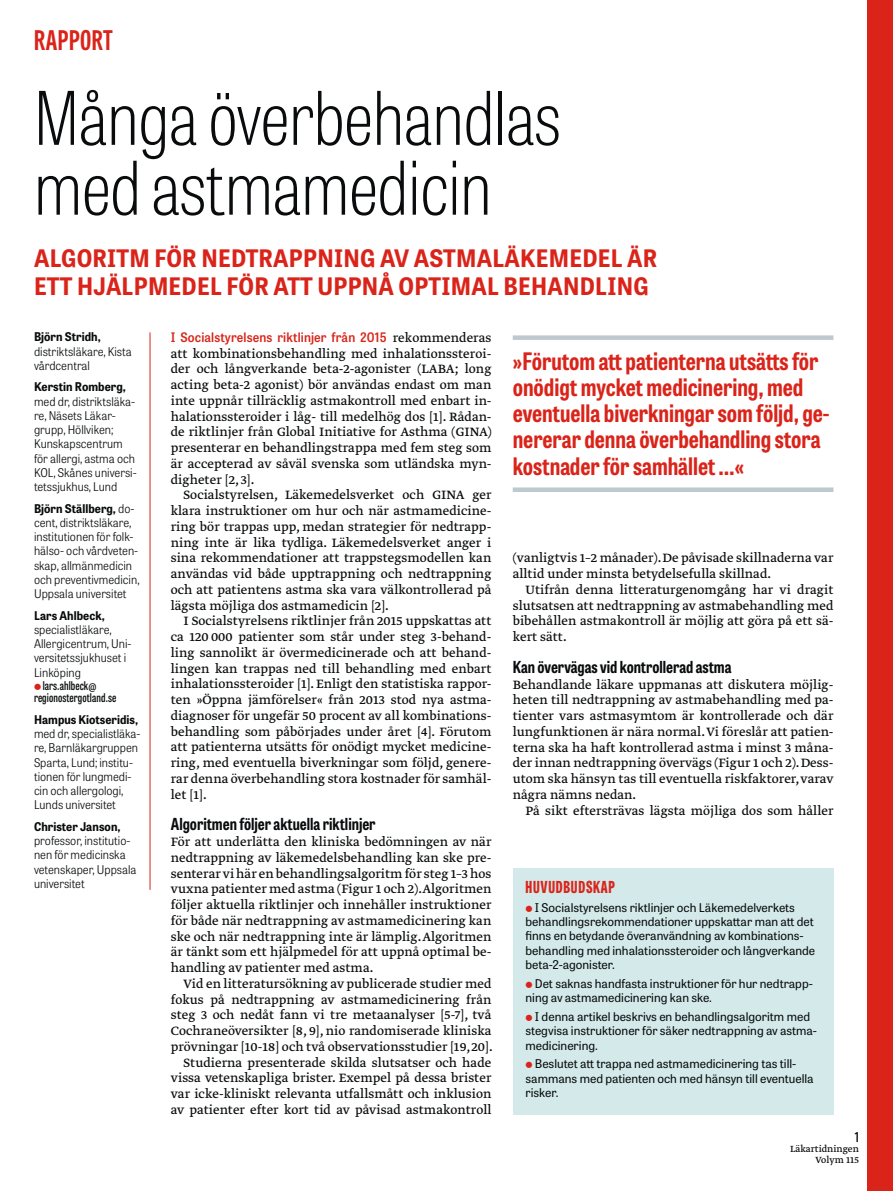
<style>
.page{position:relative;width:893px;height:1191px;background:#fff}
.page>*{position:absolute;margin:0;border:0;box-sizing:border-box;transform-origin:0 0}
.t1{font:100 73.5px/69.8px "Tablet Gothic Condensed";letter-spacing:-.005em;color:#090b0c}
.t2{font:700 27px "Tablet Gothic Compressed";letter-spacing:.02em;color:#da241a}
.t3{font:700 24px/26.2px "Tablet Gothic Condensed";color:#da241a}
.t4{font:700 24px/28.5px "Tablet Gothic Narrow";letter-spacing:.01em;color:#da241a}
.t5{font:700 16.5px "Tablet Gothic Condensed";color:#090b0c}
.t6{font:800 16.5px "Tablet Gothic Compressed";letter-spacing:.045em;color:#da241a}
.t7{font:14.25px/15.8px "Greta Text Pro Regular Min";color:#090b0c;text-align:justify}
.t8{font:600 13.5px "Tablet Gothic Condensed";color:#090b0c}
.t9{font:600 13.05px "Tablet Gothic Narrow";letter-spacing:.01em;color:#da241a}
.t10{font:300 12px/14.2px "Tablet Gothic Narrow";color:#090b0c}
.t11{font:12px/14.4px "Tablet Gothic";color:#090b0c}
.t12{font:700 12px "Tablet Gothic Narrow";letter-spacing:.005em;color:#090b0c}
.t13{font:600 12px/12px "Tablet Gothic Compressed";letter-spacing:.01em;color:#090b0c}
.t14{font:10.5px/10.5px "Greta Text Pro";color:#090b0c;text-align:right}
.s1{font-weight:700}
.s2{font-family:"Greta Text Pro Regular Min";font-weight:400;font-size:14.25px;color:#090b0c}
</style>
<div class="page">
<div style="left:867px;top:0;width:26px;height:1191px;background:#da241a"></div>
<hr style="left:150px;top:332px;width:1px;height:558px;background:#da241a">
<div style="left:513px;top:867px;width:320px;height:247px;background:#d4eaea"></div>
<div style="left:513px;top:335px;width:320px;height:5px;background:#bec8cf"></div>
<div style="left:513px;top:487px;width:320px;height:5px;background:#bec8cf"></div>
<h2 class="t2" style="left:34px;top:22px;width:80px">RAPPORT</h2>
<h1 class="t1" style="left:34px;top:81px;width:528px">Många överbehandlas med astmamedicin</h1>
<h3 class="t4" style="left:34px;top:243px;width:625px">ALGORITM FÖR NEDTRAPPNING AV ASTMALÄKEMEDEL ÄR<br>ETT HJÄLPMEDEL FÖR ATT UPPNÅ OPTIMAL BEHANDLING</h3>
<p class="t12" style="left:34px;top:329px;width:68px">Björn Stridh,</p>
<p class="t10" style="left:34px;top:344px;width:99px">distriktsläkare, Kista vårdcentral</p>
<p class="t12" style="left:34px;top:379px;width:93px">Kerstin Romberg,</p>
<p class="t10" style="left:34px;top:394px;width:104px">med dr, distriktsläka&shy;re, Näsets Läkar&shy;grupp, Höllviken;<br>Kunskapscentrum för allergi, astma och<br>KOL, Skånes universi&shy;tetssjukhus, Lund</p>
<p class="t10" style="left:34px;top:501px;width:107px"><span class="s1">Björn Ställberg,</span> do&shy;cent, distriktsläkare, institutionen för folk&shy;hälso- och vårdveten&shy;skap, allmänmedicin och preventivmedicin,<br>Uppsala universitet</p>
<p class="t12" style="left:34px;top:607px;width:72px">Lars Ahlbeck,</p>
<p class="t10" style="left:34px;top:622px;width:99px">specialistläkare,<br>Allergicentrum, Uni&shy;versitetssjukhuset i<br>Linköping</p>
<p class="t13" style="left:34px;top:679px;width:84px;text-indent:9px">lars.ahlbeck@ regionostergotland.se</p>
<p class="t12" style="left:34px;top:711px;width:106px">Hampus Kiotseridis,</p>
<p class="t10" style="left:34px;top:726px;width:108px">med dr, specialistläka&shy;re, Barnläkargruppen<br>Sparta, Lund; institu&shy;tionen för lungmedi&shy;cin och allergologi,<br>Lunds universitet</p>
<p class="t12" style="left:34px;top:818px;width:88px">Christer Janson,</p>
<p class="t10" style="left:34px;top:833px;width:104px">professor, institutio&shy;nen för medicinska vetenskaper, Uppsala universitet</p>
<p class="t9" style="left:171px;top:328px;width:322px">I Socialstyrelsens riktlinjer från 2015 <span class="s2">rekommenderas</span></p>
<p class="t7" style="left:171px;top:346px;width:322px">att kombinationsbehandling med inhalationssteroi&shy;der och långverkande beta-2-agonister (LABA; long acting beta-2 agonist) bör användas endast om man inte uppnår tillräcklig astmakontroll med enbart in&shy;halationssteroider i låg- till medelhög dos [1]. Rådan&shy;de riktlinjer från Global Initiative for Asthma (GINA) presenterar en behandlingstrappa med fem steg som är accepterad av såväl svenska som utländska myn&shy;digheter [2, 3].</p>
<p class="t7" style="left:171px;top:488px;width:322px;text-indent:13px">Socialstyrelsen, Läkemedelsverket och GINA ger klara instruktioner om hur och när astmamedicine&shy;ring bör trappas upp, medan strategier för nedtrapp&shy;ning inte är lika tydliga. Läkemedelsverket anger i sina rekommendationer att trappstegsmodellen kan användas vid både upptrappning och nedtrappning och att patientens astma ska vara välkontrollerad på lägsta möjliga dos astmamedicin [2].</p>
<p class="t7" style="left:171px;top:614px;width:322px;text-indent:13px">I Socialstyrelsens riktlinjer från 2015 uppskattas att ca 120 000 patienter som står under steg 3-behand&shy;ling sannolikt är övermedicinerade och att behand&shy;lingen kan trappas ned till behandling med enbart inhalationssteroider [1]. Enligt den statistiska rappor&shy;ten »Öppna jämförelser« från 2013 stod nya astma&shy;diagnoser för ungefär 50 procent av all kombinations&shy;behandling som påbörjades under året [4]. Förutom att patienterna utsätts för onödigt mycket medicine&shy;ring, med eventuella biverkningar som följd, genere&shy;rar denna överbehandling stora kostnader för samhäl&shy;let [1].</p>
<p class="t5" style="left:171px;top:813px;width:206px">Algoritmen följer aktuella riktlinjer</p>
<p class="t7" style="left:171px;top:834px;width:322px">För att underlätta den kliniska bedömningen av när nedtrappning av läkemedelsbehandling kan ske pre&shy;senterar vi här en behandlingsalgoritm för steg 1–3 hos vuxna patienter med astma (Figur 1 och 2).Algoritmen följer aktuella riktlinjer och innehåller instruktioner för både när nedtrappning av astmamedicinering kan ske och när nedtrappning inte är lämplig. Algoritmen är tänkt som ett hjälpmedel för att uppnå optimal be&shy;handling av patienter med astma.</p>
<p class="t7" style="left:171px;top:976px;width:324px;text-align:right">Vid en litteratursökning av publicerade studier med fokus på nedtrappning av astmamedicinering från steg 3 och nedåt fann vi tre metaanalyser [5-7], två Cochraneöversikter [8, 9], nio randomiserade kliniska prövningar [10-18] och två observationsstudier [19, 20].<br>Studierna presenterade skilda slutsatser och hade vissa vetenskapliga brister. Exempel på dessa brister var icke-kliniskt relevanta utfallsmått och inklusion av patienter efter kort tid av påvisad astmakontroll</p>
<h3 class="t3" style="left:513px;top:347px;width:318px">»Förutom att patienterna utsätts för onödigt mycket medicinering, med eventuella biverkningar som följd, ge&shy;nererar denna överbehandling stora kostnader för samhället …«</h3>
<p class="t7" style="left:513px;top:551px;width:322px">(vanligtvis 1–2 månader). De påvisade skillnaderna var alltid under minsta betydelsefulla skillnad.</p>
<p class="t7" style="left:513px;top:582px;width:322px;text-indent:13px">Utifrån denna litteraturgenomgång har vi dragit slutsatsen att nedtrappning av astmabehandling med bibehållen astmakontroll är möjlig att göra på ett sä&shy;kert sätt.</p>
<p class="t5" style="left:513px;top:655px;width:220px">Kan övervägas vid kontrollerad astma</p>
<p class="t7" style="left:513px;top:677px;width:322px">Behandlande läkare uppmanas att diskutera möjlig&shy;heten till nedtrappning av astmabehandling med pa&shy;tienter vars astmasymtom är kontrollerade och där lungfunktionen är nära normal. Vi föreslår att patien&shy;terna ska ha haft kontrollerad astma i minst 3 måna&shy;der innan nedtrappning övervägs (Figur 1 och 2). Dess&shy;utom ska hänsyn tas till eventuella riskfaktorer, varav några nämns nedan.</p>
<p class="t7" style="left:525px;top:803px;width:309px">På sikt eftersträvas lägsta möjliga dos som håller</p>
<p class="t6" style="left:525px;top:875px;width:91px">HUVUDBUDSKAP</p>
<p class="t11" style="left:525px;top:899px;width:291px;text-indent:9px">I Socialstyrelsens riktlinjer och Läkemedelverkets behandlingsrekommendationer uppskattar man att det finns en betydande överanvändning av kombinations&shy;behandling med inhalationssteroider och långverkande beta-2-agonister.</p>
<p class="t11" style="left:525px;top:975px;width:289px;text-indent:9px">Det saknas handfasta instruktioner för hur nedtrapp&shy;ning av astmamedicinering kan ske.</p>
<p class="t11" style="left:525px;top:1008px;width:293px;text-indent:9px">I denna artikel beskrivs en behandlingsalgoritm med stegvisa instruktioner för säker nedtrappning av astma&shy;medicinering.</p>
<p class="t11" style="left:525px;top:1056px;width:290px;text-indent:9px">Beslutet att trappa ned astmamedicinering tas till&shy;sammans med patienten och med hänsyn till eventuella risker.</p>
<p class="t8" style="left:855px;top:1127px;width:6px">1</p>
<p class="t14" style="left:790px;top:1144px;width:70px">Läkartidningen<br>Volym 115</p>
</div>
